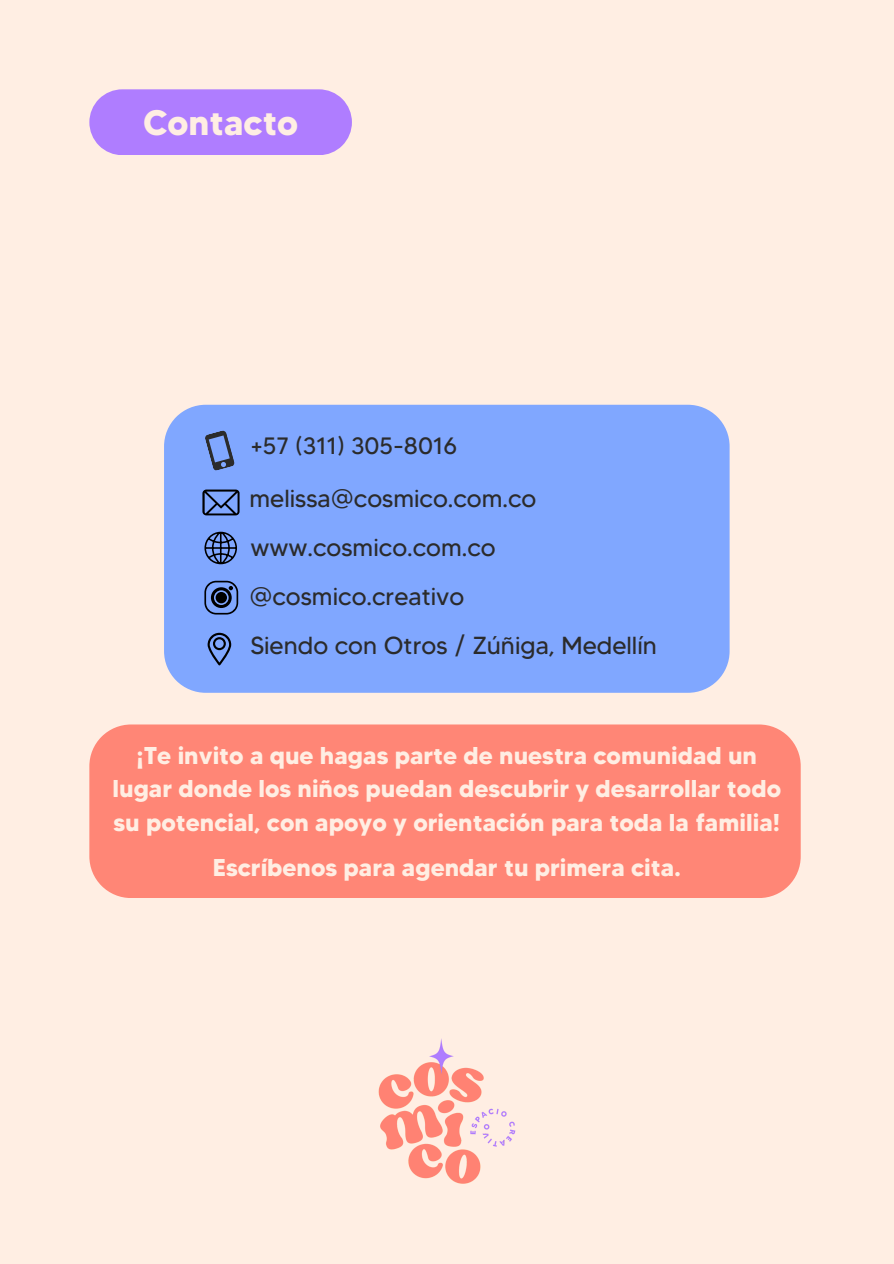
<style>
.page{position:relative;width:894px;height:1264px;background:#fff}
.page>*{position:absolute;margin:0;border:0;box-sizing:border-box;transform-origin:0 0}
.t1{font:700 50.1px "MADETOMMY";letter-spacing:-.01em;color:#ffeee3}
.t2{font:700 35.4px "MADETOMMY";color:#ffeee3}
.t3{font:24.6px "MADETOMMY";color:#2b2b2b}
.t4{font:700 24.3px/33.3px "MADETOMMY";color:#ffeee3;text-align:center}
.t5{font:23.55px "MADETOMMY";color:#2b2b2b}
</style>
<div class="page">
<div style="left:0;top:0;width:893px;height:1263px;background:#ffeee3"></div>
<img style="left:378px;top:1038px;width:138px;height:146px">
<div style="left:164px;top:405px;width:564px;height:287px;background:#80a7ff"></div>
<svg style="left:204px;top:531px;width:33px;height:33px"></svg>
<svg style="left:202px;top:489px;width:37px;height:26px"></svg>
<svg style="left:207px;top:632px;width:24px;height:33px"></svg>
<svg style="left:204px;top:429px;width:31px;height:42px"></svg>
<svg style="left:204px;top:580px;width:34px;height:34px"></svg>
<svg style="left:89px;top:89px;width:263px;height:66px;background:#b383fd"></svg>
<div style="left:89px;top:724px;width:711px;height:174px;background:#ff8676"></div>
<p class="t2" style="left:143px;top:101px;width:156px">Contacto</p>
<h2 class="t1" style="left:124px;top:109px;width:208px">Consulta</h2>
<p class="t5" style="left:250px;top:431px;width:208px">+57 (311) 305-8016</p>
<p class="t3" style="left:249px;top:483px;width:288px">melissa@cosmico.com.co</p>
<p class="t3" style="left:250px;top:532px;width:247px">www.cosmico.com.co</p>
<p class="t3" style="left:249px;top:581px;width:216px">@cosmico.creativo</p>
<p class="t3" style="left:250px;top:630px;width:408px">Siendo con Otros / Zúñiga, Medellín</p>
<p class="t4" style="left:112px;top:738px;width:670px">¡Te invito a que hagas parte de nuestra comunidad un lugar donde los niños puedan descubrir y desarrollar todo su potencial, con apoyo y orientación para toda la familia!</p>
<p class="t4" style="left:213px;top:851px;width:469px">Escríbenos para agendar tu primera cita.</p>
</div>
